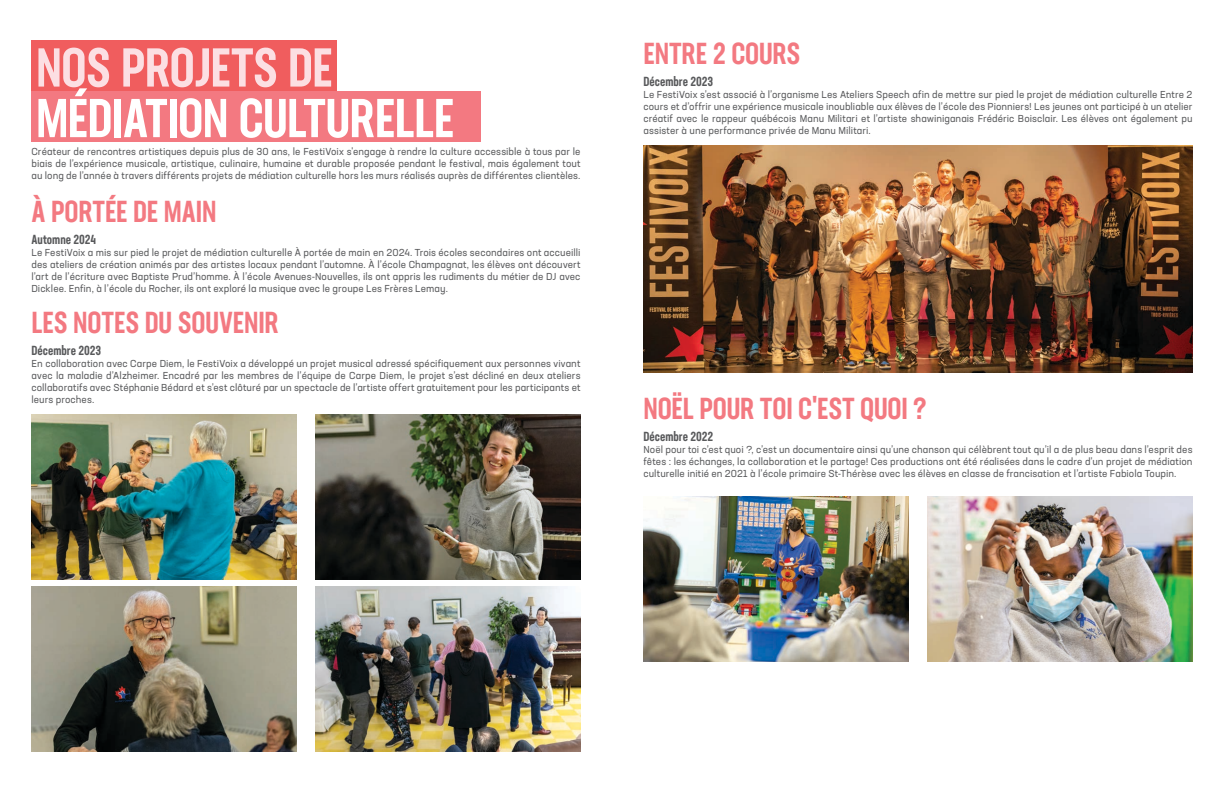
<style>
.page{position:relative;width:1224px;height:792px;background:#fff}
.page>*{position:absolute;margin:0;border:0;box-sizing:border-box;transform-origin:0 0}
.Titre{font:500 54px "Neusa Next Std Compact";letter-spacing:-.015em;color:#fff}
.Titre-2{font:500 54px "Neusa Next Std Compact";letter-spacing:-.015em;color:#fcdfe3}
.Sous_titre{font:500 30px "Neusa Next Std Compact";letter-spacing:-.005em;color:#f37981}
.Sous_titre_3{font:500 13px "Neusa Next Std Compact";color:#58595b}
.Texte{font:10px/12px "Neusa Next Std";letter-spacing:.005em;color:#58595b;text-align:justify}
</style>
<div class="page">
<img style="left:32px;top:414px;width:265px;height:165px">
<img style="left:32px;top:586px;width:265px;height:166px">
<img style="left:315px;top:414px;width:265px;height:165px">
<img style="left:644px;top:497px;width:265px;height:165px">
<img style="left:927px;top:497px;width:265px;height:165px">
<img style="left:315px;top:586px;width:265px;height:166px">
<img style="left:644px;top:145px;width:548px;height:228px">
<div style="left:32px;top:40px;width:305px;height:51px;background:#f05d5e"></div>
<div style="left:32px;top:91px;width:449px;height:51px;background:#f37981"></div>
<p class="Titre-2" style="left:36px;top:34px;width:298px">NOS PROJETS DE</p>
<p class="Titre" style="left:36px;top:84px;width:420px">MÉDIATION CULTURELLE</p>
<p class="Texte" style="left:32px;top:145px;width:551px">Créateur de rencontres artistiques depuis plus de 30 ans, le FestiVoix s'engage à rendre la culture accessible à tous par le biais de l’expérience musicale, artistique, culinaire, humaine et durable proposée pendant le festival, mais également tout au long de l’année à travers différents projets de médiation culturelle hors les murs réalisés auprès de différentes clientèles.</p>
<p class="Sous_titre" style="left:32px;top:193px;width:186px">À PORTÉE DE MAIN</p>
<p class="Sous_titre_3" style="left:32px;top:231px;width:66px">Automne 2024</p>
<p class="Texte" style="left:32px;top:246px;width:551px">Le FestiVoix a mis sur pied le projet de médiation culturelle À portée de main en 2024. Trois écoles secondaires ont accueilli des ateliers de création animés par des artistes locaux pendant l’automne. À l’école Champagnat, les élèves ont découvert l’art de l’écriture avec Baptiste Prud’homme. À l’école Avenues-Nouvelles, ils ont appris les rudiments du métier de DJ avec Dicklee. Enfin, à l’école du Rocher, ils ont exploré la musique avec le groupe Les Frères Lemay.</p>
<p class="Sous_titre" style="left:32px;top:304px;width:249px">LES NOTES DU SOUVENIR</p>
<p class="Sous_titre_3" style="left:32px;top:342px;width:71px">Décembre 2023</p>
<p class="Texte" style="left:32px;top:357px;width:551px">En collaboration avec Carpe Diem, le FestiVoix a développé un projet musical adressé spécifiquement aux personnes vivant avec la maladie d’Alzheimer. Encadré par les membres de l’équipe de Carpe Diem, le projet s’est décliné en deux ateliers collaboratifs avec Stéphanie Bédard et s’est clôturé par un spectacle de l’artiste offert gratuitement pour les participants et leurs proches.</p>
<p class="Sous_titre" style="left:644px;top:34px;width:158px">ENTRE 2 COURS</p>
<p class="Sous_titre_3" style="left:644px;top:73px;width:71px">Décembre 2023</p>
<p class="Texte" style="left:644px;top:88px;width:551px">Le FestiVoix s’est associé à l’organisme Les Ateliers Speech afin de mettre sur pied le projet de médiation culturelle Entre 2 cours et d’offrir une expérience musicale inoubliable aux élèves de l’école des Pionniers! Les jeunes ont participé à un atelier créatif avec le rappeur québécois Manu Militari et l’artiste shawiniganais Frédéric Boisclair. Les élèves ont également pu assister à une performance privée de Manu Militari.</p>
<p class="Sous_titre" style="left:644px;top:390px;width:285px">NOËL POUR TOI C'EST QUOI ?</p>
<p class="Sous_titre_3" style="left:644px;top:428px;width:71px">Décembre 2022</p>
<p class="Texte" style="left:644px;top:443px;width:551px">Noël pour toi c’est quoi ?, c’est un documentaire ainsi qu’une chanson qui célèbrent tout qu’il a de plus beau dans l’esprit des fêtes : les échanges, la collaboration et le partage! Ces productions ont été réalisées dans le cadre d’un projet de médiation culturelle initié en 2021 à l’école primaire St-Thérèse avec les élèves en classe de francisation et l’artiste Fabiola Toupin.</p>
</div>
